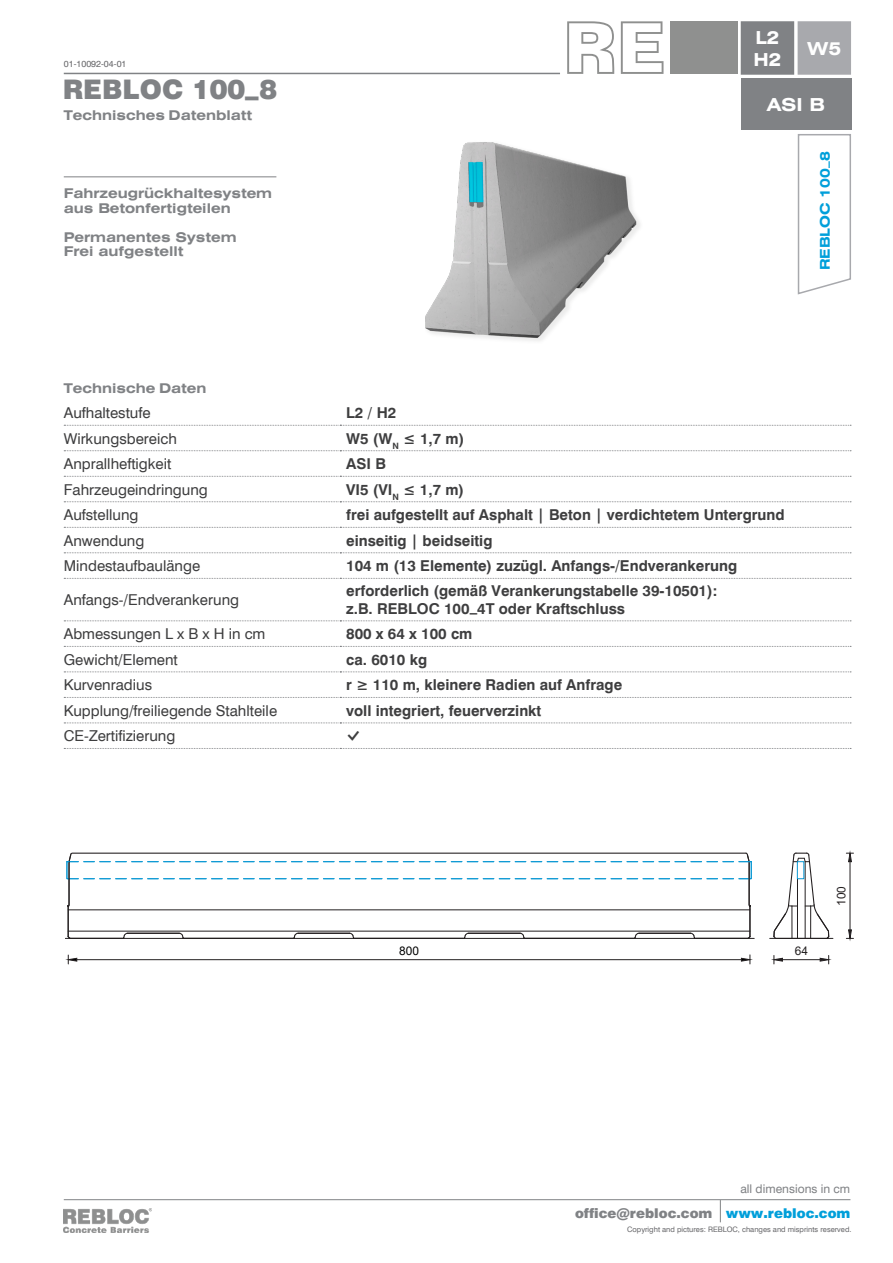
<style>
.page{position:relative;width:893px;height:1263px;background:#fff}
.page>*{position:absolute;margin:0;border:0;box-sizing:border-box;transform-origin:0 0}
.t1{font:900 27px "Swiss 721 BT";color:#808285}
.t2{font:700 expanded 18px "Swiss 721 BT";color:#fff}
.t3{font:700 15px "Swiss 721 BT";color:#3e3e3f}
.t4{font:15px "Swiss 721 BT";color:#3e3e3f}
.t5{font:700 expanded 13.5px "Swiss 721 BT";color:#808285}
.t6{font:900 13.5px "Swiss 721 BT";color:#808285}
.t7{font:700 expanded 13.5px "Swiss 721 BT";color:#009fda}
.t8{font:12px "Swiss 721 BT";color:#808285}
.t9{font:11.85px "Arial";color:#231f20}
.t10{font:11.85px "Arial";color:#000}
.t11{font:9px "Swiss 721 BT";color:#67676a}
.t12{font:7.5px "Swiss 721 BT";color:#67676a}
.s1{color:#009fda}
</style>
<div class="page">
<hr style="left:64px;top:1199px;width:786px;height:1px;background:#808285">
<svg style="left:720px;top:1200px;width:1px;height:22px"></svg>
<img style="left:64px;top:1208px;width:87px;height:24px">
<div style="left:734px;top:1178px;width:122px;height:22px;background:#fff"></div>
<hr style="left:65px;top:938px;width:689px;height:1px;background:#231f20">
<hr style="left:770px;top:938px;width:63px;height:1px;background:#231f20">
<div style="left:749px;top:905px;width:1px;height:32px;border:1px solid #231f20"></div>
<hr style="left:639px;top:933px;width:52px;height:1px;background:#231f20">
<svg style="left:689px;top:932px;width:62px;height:7px"></svg>
<hr style="left:128px;top:933px;width:51px;height:1px;background:#231f20">
<svg style="left:178px;top:932px;width:7px;height:7px"></svg>
<svg style="left:122px;top:932px;width:7px;height:7px"></svg>
<svg style="left:519px;top:932px;width:121px;height:7px"></svg>
<hr style="left:468px;top:933px;width:52px;height:1px;background:#231f20">
<svg style="left:463px;top:932px;width:7px;height:7px"></svg>
<div style="left:68px;top:905px;width:1px;height:32px;border:1px solid #231f20"></div>
<svg style="left:67px;top:935px;width:5px;height:4px"></svg>
<hr style="left:70px;top:938px;width:54px;height:1px;background:#231f20">
<svg style="left:66px;top:852px;width:686px;height:55px"></svg>
<hr style="left:68px;top:931px;width:682px;height:1px;background:#231f20">
<hr style="left:68px;top:909px;width:682px;height:1px;background:#231f20">
<hr style="left:77px;top:959px;width:664px;height:1px;background:#231f20">
<svg style="left:68px;top:955px;width:10px;height:9px"></svg>
<svg style="left:741px;top:955px;width:10px;height:9px"></svg>
<hr style="left:782px;top:959px;width:38px;height:1px;background:#231f20">
<svg style="left:773px;top:955px;width:10px;height:9px"></svg>
<svg style="left:819px;top:955px;width:10px;height:9px"></svg>
<hr style="left:850px;top:862px;width:1px;height:68px;background:#231f20">
<svg style="left:846px;top:929px;width:7px;height:10px"></svg>
<svg style="left:846px;top:852px;width:7px;height:10px"></svg>
<svg style="left:772px;top:852px;width:58px;height:87px"></svg>
<div style="left:797px;top:861px;width:7px;height:18px;border:1px solid #0897d3"></div>
<hr style="left:183px;top:938px;width:111px;height:1px;background:#231f20">
<hr style="left:298px;top:933px;width:52px;height:1px;background:#231f20">
<svg style="left:349px;top:932px;width:6px;height:7px"></svg>
<svg style="left:293px;top:932px;width:6px;height:7px"></svg>
<hr style="left:64px;top:73px;width:496px;height:1px;background:#808285">
<div style="left:670px;top:21px;width:67px;height:53px;background:#8f908f"></div>
<svg style="left:621px;top:21px;width:42px;height:53px"></svg>
<svg style="left:567px;top:21px;width:47px;height:53px"></svg>
<svg style="left:64px;top:425px;width:787px;height:1px"></svg>
<svg style="left:64px;top:450px;width:787px;height:1px"></svg>
<svg style="left:64px;top:476px;width:787px;height:1px"></svg>
<svg style="left:64px;top:501px;width:787px;height:1px"></svg>
<svg style="left:64px;top:527px;width:787px;height:1px"></svg>
<svg style="left:64px;top:552px;width:787px;height:1px"></svg>
<svg style="left:64px;top:578px;width:787px;height:1px"></svg>
<svg style="left:64px;top:620px;width:787px;height:1px"></svg>
<svg style="left:64px;top:646px;width:787px;height:1px"></svg>
<svg style="left:64px;top:671px;width:787px;height:1px"></svg>
<svg style="left:64px;top:697px;width:787px;height:1px"></svg>
<svg style="left:64px;top:722px;width:787px;height:1px"></svg>
<svg style="left:64px;top:748px;width:787px;height:1px"></svg>
<div style="left:741px;top:79px;width:110px;height:51px;background:#808285"></div>
<div style="left:741px;top:22px;width:52px;height:52px;background:#808285"></div>
<div style="left:741px;top:21px;width:53px;height:54px;border:2px solid #808285"></div>
<div style="left:798px;top:22px;width:52px;height:52px;background:#a8a9ad"></div>
<div style="left:798px;top:21px;width:53px;height:54px;border:2px solid #a8a9ad"></div>
<hr style="left:64px;top:176px;width:212px;height:1px;background:#808285">
<img style="left:425px;top:142px;width:215px;height:199px">
<svg style="left:797px;top:134px;width:54px;height:161px"></svg>
<p class="t11" style="left:64px;top:58px;width:64px">01-10092-04-01</p>
<p class="t1" style="left:63px;top:73px;width:216px">REBLOC 100_8</p>
<p class="t5" style="left:64px;top:107px;width:190px">Technisches Datenblatt</p>
<p class="t5" style="left:64px;top:185px;width:210px">Fahrzeugrückhaltesystem</p>
<p class="t5" style="left:64px;top:200px;width:168px">aus Betonfertigteilen</p>
<p class="t5" style="left:64px;top:229px;width:174px">Permanentes System</p>
<p class="t5" style="left:64px;top:243px;width:121px">Frei aufgestellt</p>
<p class="t5" style="left:64px;top:380px;width:144px">Technische Daten</p>
<p class="t2" style="left:755px;top:27px;width:26px">L2</p>
<p class="t2" style="left:754px;top:48px;width:29px">H2</p>
<p class="t2" style="left:807px;top:38px;width:35px">W5</p>
<p class="t2" style="left:767px;top:94px;width:59px">ASI B</p>
<p class="t7" style="left:817px;top:270px;width:120px;rotate:-90deg">REBLOC 100_8</p>
<p class="t4" style="left:64px;top:404px;width:88px">Aufhaltestufe</p>
<p class="t3" style="left:346px;top:404px;width:52px">L2 / H2</p>
<p class="t4" style="left:64px;top:429px;width:115px">Wirkungsbereich</p>
<p class="t3" style="left:346px;top:429px;width:120px">W5 (W<sub>N</sub> ≤ 1,7 m)</p>
<p class="t4" style="left:64px;top:455px;width:109px">Anprallheftigkeit</p>
<p class="t3" style="left:346px;top:455px;width:41px">ASI B</p>
<p class="t4" style="left:64px;top:480px;width:146px">Fahrzeugeindringung</p>
<p class="t3" style="left:346px;top:480px;width:120px">VI5 (VI<sub>N</sub> ≤ 1,7 m)</p>
<p class="t4" style="left:64px;top:506px;width:76px">Aufstellung</p>
<p class="t3" style="left:346px;top:506px;width:440px">frei aufgestellt auf Asphalt | Beton | verdichtetem Untergrund</p>
<p class="t4" style="left:64px;top:531px;width:82px">Anwendung</p>
<p class="t3" style="left:346px;top:531px;width:148px">einseitig | beidseitig</p>
<p class="t4" style="left:64px;top:557px;width:138px">Mindestaufbaulänge</p>
<p class="t3" style="left:346px;top:557px;width:393px">104 m (13 Elemente) zuzügl. Anfangs-/Endverankerung</p>
<p class="t4" style="left:64px;top:591px;width:177px">Anfangs-/Endverankerung</p>
<p class="t3" style="left:346px;top:582px;width:373px">erforderlich (gemäß Verankerungstabelle 39-10501):</p>
<p class="t3" style="left:346px;top:600px;width:280px">z.B. REBLOC 100_4T oder Kraftschluss</p>
<p class="t4" style="left:64px;top:625px;width:203px">Abmessungen L x B x H in cm</p>
<p class="t3" style="left:346px;top:625px;width:128px">800 x 64 x 100 cm</p>
<p class="t4" style="left:64px;top:650px;width:116px">Gewicht/Element</p>
<p class="t3" style="left:346px;top:650px;width:82px">ca. 6010 kg</p>
<p class="t4" style="left:64px;top:676px;width:90px">Kurvenradius</p>
<p class="t3" style="left:346px;top:676px;width:278px">r ≥ 110 m, kleinere Radien auf Anfrage</p>
<p class="t4" style="left:64px;top:701px;width:215px">Kupplung/freiliegende Stahlteile</p>
<p class="t3" style="left:346px;top:701px;width:197px">voll integriert, feuerverzinkt</p>
<p class="t4" style="left:64px;top:727px;width:113px">CE-Zertifizierung</p>
<p class="t10" style="left:399px;top:943px;width:21px">800</p>
<p class="t9" style="left:795px;top:943px;width:15px">64</p>
<p class="t9" style="left:833px;top:906px;width:21px;rotate:-90deg">100</p>
<p class="t8" style="left:740px;top:1182px;width:111px">all dimensions in cm</p>
<p class="t6" style="left:575px;top:1205px;width:277px">office@rebloc.com <span class="s1">www.rebloc.com</span></p>
<p class="t12" style="left:627px;top:1225px;width:226px">Copyright and pictures: REBLOC, changes and misprints reserved.</p>
</div>
